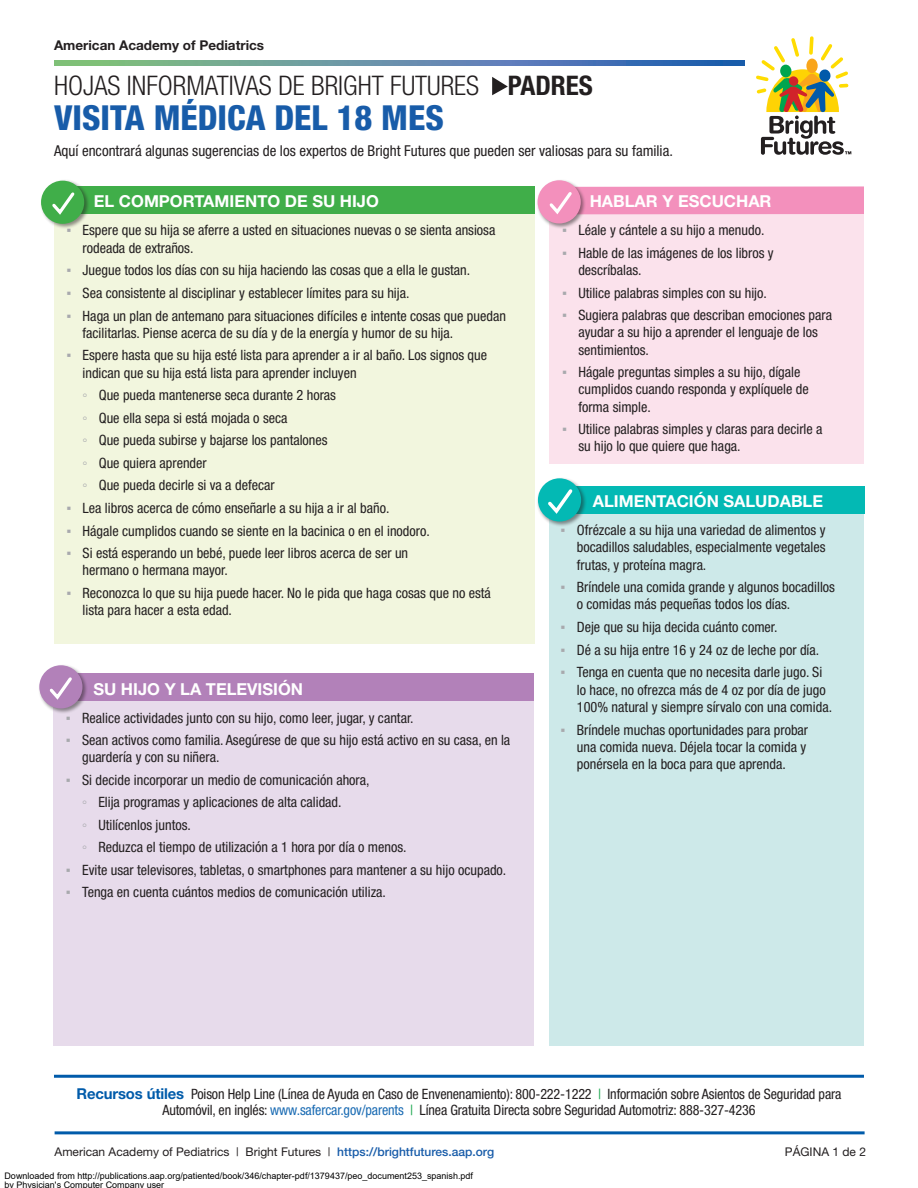
<style>
.page{position:relative;width:918px;height:1188px;background:#fff}
.page>*{position:absolute;margin:0;border:0;box-sizing:border-box;transform-origin:0 0}
.heading{font:800 condensed 34.5px "Helvetica Neue";color:#185ca9}
.heading-2{font:300 condensed 27px "Helvetica Neue";color:#231f20}
.New_White_heads{font:700 16.5px "Helvetica Neue";color:#fff}
.t1{font:condensed 15px "Helvetica Neue";color:#231f20}
.t2{font:condensed 14.25px/17.4px "Helvetica Neue";color:#231f20}
.intro_line{font:700 13.5px "Helvetica Neue";color:#231f20}
.list_helv{font:12px "Helvetica Neue";color:#231f20}
.t3{font:9px/9px "Arial";color:#000}
.s1{font-weight:700}
.s2{font-family:"Arial";font-stretch:normal;color:#a8a9ad}
.s3{font-family:"Arial Narrow";font-stretch:normal;color:#a8a9ad}
.s4{font-weight:700;font-stretch:normal;font-size:15px;color:#005baa}
.s5{color:#1ca74f}
.s6{color:#1a6bb3}
.s7{font-weight:500;color:#185ca9}
</style>
<div class="page">
<div style="left:550px;top:189px;width:314px;height:275px;background:#fbdce9"></div>
<div style="left:550px;top:186px;width:314px;height:28px;background:#f390bc"></div>
<div style="left:536px;top:179px;width:51px;height:50px;background:#231f20;opacity:.5"></div>
<div style="left:538px;top:180px;width:43px;height:43px;background:#f390bc;border-radius:50%"></div>
<svg style="left:549px;top:192px;width:23px;height:23px"></svg>
<div style="left:54px;top:187px;width:481px;height:457px;background:#f0f5d8"></div>
<div style="left:54px;top:187px;width:481px;height:27px;background:#40ae49"></div>
<div style="left:40px;top:179px;width:50px;height:51px;background:#231f20;opacity:.5"></div>
<div style="left:41px;top:181px;width:43px;height:43px;background:#40ae49;border-radius:50%"></div>
<svg style="left:52px;top:192px;width:23px;height:23px"></svg>
<svg style="left:492px;top:77px;width:16px;height:18px"></svg>
<svg style="left:756px;top:36px;width:95px;height:119px"></svg>
<svg style="left:54px;top:60px;width:690px;height:5px"></svg>
<div style="left:53px;top:673px;width:481px;height:372px;background:#e7dbeb"></div>
<div style="left:53px;top:673px;width:481px;height:28px;background:#b281b9"></div>
<div style="left:38px;top:664px;width:50px;height:50px;background:#231f20;opacity:.5"></div>
<div style="left:39px;top:665px;width:43px;height:43px;background:#b281b9;border-radius:50%"></div>
<svg style="left:49px;top:677px;width:23px;height:23px"></svg>
<hr style="left:54px;top:1075px;width:810px;height:3px;background:#005baa">
<hr style="left:55px;top:1131px;width:810px;height:3px;background:#005baa">
<div style="left:550px;top:495px;width:314px;height:550px;background:#cde9e9"></div>
<div style="left:556px;top:486px;width:309px;height:28px;background:#03b9b4"></div>
<div style="left:537px;top:477px;width:50px;height:50px;background:#231f20;opacity:.5"></div>
<div style="left:538px;top:478px;width:43px;height:44px;background:#03b9b4;border-radius:50%"></div>
<svg style="left:548px;top:489px;width:25px;height:25px"></svg>
<p class="intro_line" style="left:54px;top:37px;width:212px">American Academy of Pediatrics</p>
<p class="heading-2" style="left:54px;top:70px;width:540px">HOJAS INFORMATIVAS DE BRIGHT FUTURES <span class="s1">PADRES</span></p>
<p class="heading" style="left:54px;top:96px;width:391px">VISITA MÉDICA DEL 18 MES</p>
<p class="t1" style="left:54px;top:142px;width:620px">Aquí encontrará algunas sugerencias de los expertos de Bright Futures que pueden ser valiosas para su familia.</p>
<p class="New_White_heads" style="left:94px;top:191px;width:287px">EL COMPORTAMIENTO DE SU HIJO</p>
<p class="t2" style="left:83px;top:222px;width:414px;text-indent:-16px"><span class="s2">▪</span> Espere que su hija se aferre a usted en situaciones nuevas o se sienta ansiosa rodeada de extraños.</p>
<p class="t2" style="left:66px;top:262px;width:405px"><span class="s2">▪</span> Juegue todos los días con su hija haciendo las cosas que a ella le gustan.</p>
<p class="t2" style="left:66px;top:284px;width:345px"><span class="s2">▪</span> Sea consistente al disciplinar y establecer límites para su hija.</p>
<p class="t2" style="left:83px;top:307px;width:425px;text-indent:-16px"><span class="s2">▪</span> Haga un plan de antemano para situaciones difíciles e intente cosas que puedan facilitarlas. Piense acerca de su día y de la energía y humor de su hija.</p>
<p class="t2" style="left:83px;top:347px;width:406px;text-indent:-16px"><span class="s2">▪</span> Espere hasta que su hija esté lista para aprender a ir al baño. Los signos que indican que su hija está lista para aprender incluyen</p>
<p class="t2" style="left:83px;top:387px;width:255px"><span class="s3">◦</span> Que pueda mantenerse seca durante 2 horas</p>
<p class="t2" style="left:83px;top:409px;width:206px"><span class="s3">◦</span> Que ella sepa si está mojada o seca</p>
<p class="t2" style="left:83px;top:432px;width:247px"><span class="s3">◦</span> Que pueda subirse y bajarse los pantalones</p>
<p class="t2" style="left:83px;top:454px;width:126px"><span class="s3">◦</span> Que quiera aprender</p>
<p class="t2" style="left:83px;top:477px;width:194px"><span class="s3">◦</span> Que pueda decirle si va a defecar</p>
<p class="t2" style="left:66px;top:499px;width:325px"><span class="s2">▪</span> Lea libros acerca de cómo enseñarle a su hija a ir al baño.</p>
<p class="t2" style="left:66px;top:522px;width:365px"><span class="s2">▪</span> Hágale cumplidos cuando se siente en la bacinica o en el inodoro.</p>
<p class="t2" style="left:83px;top:544px;width:327px;text-indent:-16px"><span class="s2">▪</span> Si está esperando un bebé, puede leer libros acerca de ser un hermano o hermana mayor.</p>
<p class="t2" style="left:83px;top:584px;width:410px;text-indent:-16px"><span class="s2">▪</span> Reconozca lo que su hija puede hacer. No le pida que haga cosas que no está lista para hacer a esta edad.</p>
<p class="New_White_heads" style="left:93px;top:678px;width:211px">SU HIJO Y LA TELEVISIÓN</p>
<p class="t2" style="left:66px;top:709px;width:349px"><span class="s2">▪</span> Realice actividades junto con su hijo, como leer, jugar, y cantar.</p>
<p class="t2" style="left:82px;top:731px;width:430px;text-indent:-16px"><span class="s2">▪</span> Sean activos como familia. Asegúrese de que su hijo está activo en su casa, en la guardería y con su niñera.</p>
<p class="t2" style="left:66px;top:771px;width:305px"><span class="s2">▪</span> Si decide incorporar un medio de comunicación ahora,</p>
<p class="t2" style="left:82px;top:794px;width:261px"><span class="s3">◦</span> Elija programas y aplicaciones de alta calidad.</p>
<p class="t2" style="left:82px;top:816px;width:110px"><span class="s3">◦</span> Utilícenlos juntos.</p>
<p class="t2" style="left:82px;top:839px;width:326px"><span class="s3">◦</span> Reduzca el tiempo de utilización a 1 hora por día o menos.</p>
<p class="t2" style="left:66px;top:861px;width:442px"><span class="s2">▪</span> Evite usar televisores, tabletas, o smartphones para mantener a su hijo ocupado.</p>
<p class="t2" style="left:66px;top:884px;width:322px"><span class="s2">▪</span> Tenga en cuenta cuántos medios de comunicación utiliza.</p>
<p class="New_White_heads" style="left:590px;top:191px;width:183px">HABLAR Y ESCUCHAR</p>
<p class="t2" style="left:562px;top:222px;width:204px"><span class="s2">▪</span> Léale y cántele a su hijo a menudo.</p>
<p class="t2" style="left:578px;top:244px;width:197px;text-indent:-16px"><span class="s2">▪</span> Hable de las imágenes de los libros y descríbalas.</p>
<p class="t2" style="left:562px;top:284px;width:206px"><span class="s2">▪</span> Utilice palabras simples con su hijo.</p>
<p class="t2" style="left:578px;top:306px;width:255px;text-indent:-16px"><span class="s2">▪</span> Sugiera palabras que describan emociones para ayudar a su hijo a aprender el lenguaje de los sentimientos.</p>
<p class="t2" style="left:578px;top:363px;width:232px;text-indent:-16px"><span class="s2">▪</span> Hágale preguntas simples a su hijo, dígale cumplidos cuando responda y explíquele de forma simple.</p>
<p class="t2" style="left:578px;top:420px;width:246px;text-indent:-16px"><span class="s2">▪</span> Utilice palabras simples y claras para decirle a su hijo lo que quiere que haga.</p>
<p class="New_White_heads" style="left:593px;top:491px;width:232px">ALIMENTACIÓN SALUDABLE</p>
<p class="t2" style="left:577px;top:521px;width:250px;text-align:justify;text-indent:-16px"><span class="s2">▪</span> Ofrézcale a su hija una variedad de alimentos y bocadillos saludables, especialmente vegetales frutas, y proteína magra.</p>
<p class="t2" style="left:577px;top:578px;width:260px;text-indent:-16px"><span class="s2">▪</span> Bríndele una comida grande y algunos bocadillos o comidas más pequeñas todos los días.</p>
<p class="t2" style="left:561px;top:618px;width:218px"><span class="s2">▪</span> Deje que su hija decida cuánto comer.</p>
<p class="t2" style="left:561px;top:641px;width:260px"><span class="s2">▪</span> Dé a su hija entre 16 y 24 oz de leche por día.</p>
<p class="t2" style="left:577px;top:663px;width:257px;text-indent:-16px"><span class="s2">▪</span> Tenga en cuenta que no necesita darle jugo. Si lo hace, no ofrezca más de 4 oz por día de jugo<br>100% natural y siempre sírvalo con una comida.</p>
<p class="t2" style="left:577px;top:721px;width:233px;text-indent:-16px"><span class="s2">▪</span> Bríndele muchas oportunidades para probar una comida nueva. Déjela tocar la comida y ponérsela en la boca para que aprenda.</p>
<p class="t2" style="left:77px;top:1086px;width:766px;line-height:16.2px;text-align:center"><span class="s4">Recursos útiles</span> Poison Help Line (Línea de Ayuda en Caso de Envenenamiento): 800-222-1222 <span class="s5">|</span> Información sobre Asientos de Seguridad para<br>Automóvil, en inglés: <span class="s6">www.safercar.gov/parents</span> <span class="s5">|</span> Línea Gratuita Directa sobre Seguridad Automotriz: 888-327-4236</p>
<p class="list_helv" style="left:55px;top:1145px;width:441px">American Academy of Pediatrics | Bright Futures | <span class="s7">https://brightfutures.aap.org</span></p>
<p class="list_helv" style="left:785px;top:1145px;width:83px">PÁGINA 1 de 2</p>
<p class="t3" style="left:4px;top:1172px;width:470px">Downloaded from http://publications.aap.org/patiented/book/346/chapter-pdf/1379437/peo_document253_spanish.pdf by Physician's Computer Company user</p>
</div>
